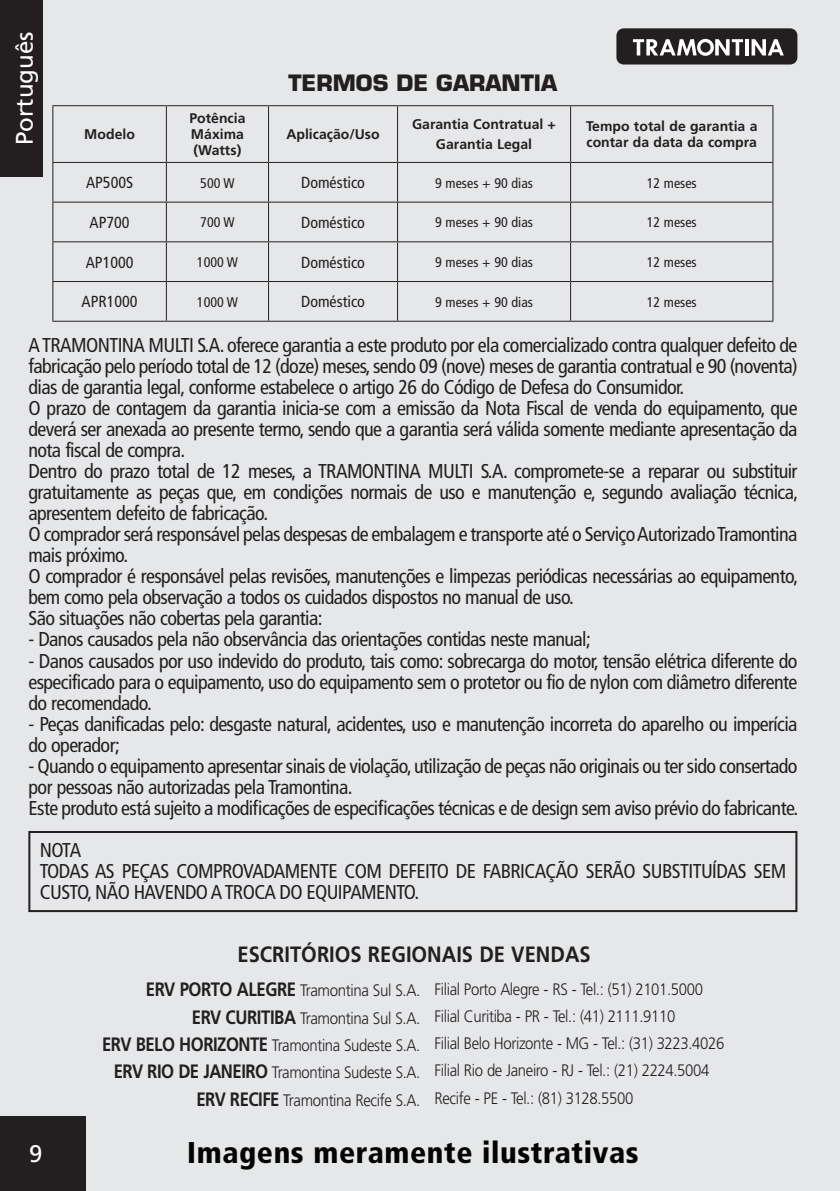
<style>
.page{position:relative;width:840px;height:1191px;background:#fff}
.page>*{position:absolute;margin:0;border:0;box-sizing:border-box;transform-origin:0 0}
.t1{font:900 condensed 30px "Frutiger";letter-spacing:.02em;color:#040503}
.t2{font:24px "Frutiger";color:#fff}
.t3{font:700 22.2px "Frutiger";color:#231f20;scale:.91 1}
.t4{font:700 22px "Eurostile";color:#231f20}
.t5{font:condensed 20px/21px "Frutiger";letter-spacing:-.03em;color:#231f20}
.t6{font:300 16.6px/27.2px "Frutiger";letter-spacing:-.025em;color:#231f20;scale:.9 1}
.t7{font:300 16.6px/27.2px "Frutiger";letter-spacing:-.025em;color:#231f20;text-align:right;scale:.91 1}
.t8{font:condensed 16px "Frutiger";color:#231f20}
.t9{font:700 14px/16px "Frutiger";color:#231f20;text-align:justify}
.t10{font:condensed 14px "Frutiger";color:#231f20}
.s1{font-weight:700;font-size:19.4px}
</style>
<div class="page">
<div style="left:0;top:0;width:839px;height:1191px;background:#e6e7e9"></div>
<svg style="left:616px;top:28px;width:181px;height:37px;background:#514e4f"></svg>
<div style="left:0;top:0;width:43px;height:177px;background:#231f20"></div>
<div style="left:0;top:1116px;width:85px;height:75px;background:#231f20"></div>
<hr style="left:52px;top:105px;width:114px;height:1px;background:#231f20">
<hr style="left:52px;top:106px;width:1px;height:56px;background:#231f20">
<hr style="left:166px;top:105px;width:102px;height:1px;background:#231f20">
<hr style="left:166px;top:106px;width:1px;height:56px;background:#231f20">
<hr style="left:268px;top:105px;width:129px;height:1px;background:#231f20">
<hr style="left:268px;top:106px;width:1px;height:56px;background:#231f20">
<hr style="left:397px;top:105px;width:173px;height:1px;background:#231f20">
<hr style="left:397px;top:106px;width:1px;height:56px;background:#231f20">
<hr style="left:570px;top:105px;width:203px;height:1px;background:#231f20">
<hr style="left:569px;top:106px;width:1px;height:56px;background:#231f20">
<hr style="left:772px;top:106px;width:1px;height:56px;background:#231f20">
<hr style="left:52px;top:162px;width:114px;height:1px;background:#231f20">
<hr style="left:52px;top:163px;width:1px;height:39px;background:#231f20">
<hr style="left:166px;top:162px;width:102px;height:1px;background:#231f20">
<hr style="left:166px;top:163px;width:1px;height:39px;background:#231f20">
<hr style="left:268px;top:162px;width:129px;height:1px;background:#231f20">
<hr style="left:268px;top:163px;width:1px;height:39px;background:#231f20">
<hr style="left:397px;top:162px;width:173px;height:1px;background:#231f20">
<hr style="left:397px;top:163px;width:1px;height:39px;background:#231f20">
<hr style="left:570px;top:162px;width:203px;height:1px;background:#231f20">
<hr style="left:569px;top:163px;width:1px;height:39px;background:#231f20">
<hr style="left:772px;top:163px;width:1px;height:39px;background:#231f20">
<hr style="left:52px;top:202px;width:114px;height:1px;background:#231f20">
<hr style="left:52px;top:203px;width:1px;height:38px;background:#231f20">
<hr style="left:166px;top:202px;width:102px;height:1px;background:#231f20">
<hr style="left:166px;top:203px;width:1px;height:38px;background:#231f20">
<hr style="left:268px;top:202px;width:129px;height:1px;background:#231f20">
<hr style="left:268px;top:203px;width:1px;height:38px;background:#231f20">
<hr style="left:397px;top:202px;width:173px;height:1px;background:#231f20">
<hr style="left:397px;top:203px;width:1px;height:38px;background:#231f20">
<hr style="left:570px;top:202px;width:203px;height:1px;background:#231f20">
<hr style="left:569px;top:203px;width:1px;height:38px;background:#231f20">
<hr style="left:772px;top:203px;width:1px;height:38px;background:#231f20">
<hr style="left:52px;top:241px;width:114px;height:1px;background:#231f20">
<hr style="left:52px;top:242px;width:1px;height:39px;background:#231f20">
<hr style="left:166px;top:241px;width:102px;height:1px;background:#231f20">
<hr style="left:166px;top:242px;width:1px;height:39px;background:#231f20">
<hr style="left:268px;top:241px;width:129px;height:1px;background:#231f20">
<hr style="left:268px;top:242px;width:1px;height:39px;background:#231f20">
<hr style="left:397px;top:241px;width:173px;height:1px;background:#231f20">
<hr style="left:397px;top:242px;width:1px;height:39px;background:#231f20">
<hr style="left:570px;top:241px;width:203px;height:1px;background:#231f20">
<hr style="left:569px;top:242px;width:1px;height:39px;background:#231f20">
<hr style="left:772px;top:242px;width:1px;height:39px;background:#231f20">
<hr style="left:52px;top:281px;width:114px;height:1px;background:#231f20">
<hr style="left:52px;top:282px;width:1px;height:39px;background:#231f20">
<hr style="left:166px;top:281px;width:102px;height:1px;background:#231f20">
<hr style="left:166px;top:282px;width:1px;height:39px;background:#231f20">
<hr style="left:268px;top:281px;width:129px;height:1px;background:#231f20">
<hr style="left:268px;top:282px;width:1px;height:39px;background:#231f20">
<hr style="left:397px;top:281px;width:173px;height:1px;background:#231f20">
<hr style="left:397px;top:282px;width:1px;height:39px;background:#231f20">
<hr style="left:570px;top:281px;width:203px;height:1px;background:#231f20">
<hr style="left:569px;top:282px;width:1px;height:39px;background:#231f20">
<hr style="left:772px;top:282px;width:1px;height:39px;background:#231f20">
<hr style="left:52px;top:321px;width:114px;height:1px;background:#231f20">
<hr style="left:166px;top:321px;width:102px;height:1px;background:#231f20">
<hr style="left:268px;top:321px;width:129px;height:1px;background:#231f20">
<hr style="left:397px;top:321px;width:173px;height:1px;background:#231f20">
<hr style="left:570px;top:321px;width:203px;height:1px;background:#231f20">
<div style="left:28px;top:831px;width:769px;height:81px;border:2px solid #231f20"></div>
<p class="t2" style="left:10px;top:145px;width:115px;rotate:-90deg">Português</p>
<p class="t9" style="left:84px;top:126px;width:52px">Modelo</p>
<p class="t9" style="left:189px;top:110px;width:58px">Potência Máxima (Watts)</p>
<p class="t4" style="left:288px;top:70px;width:270px">TE RMOS DE GARANTIA</p>
<p class="t9" style="left:286px;top:126px;width:95px">Aplicação/Uso</p>
<p class="t9" style="left:412px;top:114px;width:145px;line-height:20px;text-align:center">Garantia Contratual +<br>Garantia Legal</p>
<p class="t9" style="left:585px;top:118px;width:173px">Tempo total de garantia a contar da data da compra</p>
<p class="t8" style="left:86px;top:173px;width:49px">AP500S</p>
<p class="t10" style="left:200px;top:174px;width:36px">500 W</p>
<p class="t8" style="left:301px;top:173px;width:65px">Doméstico</p>
<p class="t10" style="left:435px;top:174px;width:99px">9 meses + 90 dias</p>
<p class="t10" style="left:646px;top:174px;width:52px">12 meses</p>
<p class="t8" style="left:90px;top:213px;width:41px">AP700</p>
<p class="t10" style="left:200px;top:214px;width:36px">700 W</p>
<p class="t8" style="left:301px;top:213px;width:65px">Doméstico</p>
<p class="t10" style="left:435px;top:214px;width:99px">9 meses + 90 dias</p>
<p class="t10" style="left:646px;top:214px;width:52px">12 meses</p>
<p class="t8" style="left:86px;top:253px;width:49px">AP1000</p>
<p class="t10" style="left:197px;top:254px;width:42px">1000 W</p>
<p class="t8" style="left:301px;top:253px;width:65px">Doméstico</p>
<p class="t10" style="left:435px;top:254px;width:99px">9 meses + 90 dias</p>
<p class="t10" style="left:646px;top:254px;width:52px">12 meses</p>
<p class="t8" style="left:82px;top:292px;width:57px">APR1000</p>
<p class="t10" style="left:197px;top:294px;width:42px">1000 W</p>
<p class="t8" style="left:301px;top:292px;width:65px">Doméstico</p>
<p class="t10" style="left:435px;top:294px;width:99px">9 meses + 90 dias</p>
<p class="t10" style="left:646px;top:294px;width:52px">12 meses</p>
<p class="t5" style="left:28px;top:335px;width:771px">ATRAMONTINA MULTI S.A. oferece garantia a este produto por ela comercializado contra qualquer defeito de fabricação pelo período total de 12 (doze) meses,sendo 09 (nove) meses de garantia contratual e 90 (noventa) dias de garantia legal, conforme estabelece o artigo 26 do Código de Defesa do Consumidor.<br>O prazo de contagem da garantia inicia-se com a emissão da Nota Fiscal de venda do equipamento, que deverá ser anexada ao presente termo, sendo que a garantia será válida somente mediante apresentação da nota fiscal de compra.<br>Dentro do prazo total de 12 meses, a TRAMONTINA MULTI S.A. compromete-se a reparar ou substituir gratuitamente as peças que, em condições normais de uso e manutenção e, segundo avaliação técnica, apresentem defeito de fabricação.<br>O comprador será responsável pelas despesas de embalagem e transporte até o ServiçoAutorizadoTramontina mais próximo.<br>O comprador é responsável pelas revisões, manutenções e limpezas periódicas necessárias ao equipamento, bem como pela observação a todos os cuidados dispostos no manual de uso.<br>São situações não cobertas pela garantia:</p>
<p class="t5" style="left:28px;top:629px;width:563px">- Danos causados pela não observância das orientações contidas neste manual;</p>
<p class="t5" style="left:28px;top:650px;width:770px;text-align:justify">- Danos causados por uso indevido do produto, tais como: sobrecarga do motor, tensão elétrica diferente do especificado para o equipamento, uso do equipamento sem o protetor ou fio de nylon com diâmetro diferente do recomendado.</p>
<p class="t5" style="left:28px;top:713px;width:770px">- Peças danificadas pelo: desgaste natural, acidentes, uso e manutenção incorreta do aparelho ou imperícia do operador;</p>
<p class="t5" style="left:28px;top:755px;width:770px">- Quando o equipamento apresentar sinais de violação,utilização de peças não originais ou ter sido consertado por pessoas não autorizadas pela Tramontina.<br>Este produto está sujeito a modificações de especificações técnicas e de design sem aviso prévio do fabricante.</p>
<p class="t5" style="left:40px;top:839px;width:747px">NOTA<br>TODAS AS PEÇAS COMPROVADAMENTE COM DEFEITO DE FABRICAÇÃO SERÃO SUBSTITUÍDAS SEM<br>CUSTO, NÃO HAVENDOATROCA DO EQUIPAMENTO.</p>
<p class="t3" style="left:237px;top:941px;width:13px">escrit</p>
<p class="t3" style="left:301px;top:941px;width:30px">órios</p>
<p class="t3" style="left:368px;top:941px;width:14px">regio</p>
<p class="t3" style="left:427px;top:941px;width:150px">nais de vendas</p>
<p class="t2" style="left:29px;top:1139px;width:15px">9</p>
<p class="t7" style="left:102px;top:977px;width:351px"><span class="s1">ERV PORTO ALEGRE</span> Tramontina Sul S.A.<br><span class="s1">ERV CURITIBA</span> Tramontina Sul S.A.<br><span class="s1">ERV BELO HORIZONTE</span> Tramontina Sudeste S.A.<br><span class="s1">ERV RIO DE JANEIRO</span> Tramontina Sudeste S.A.<br><span class="s1">ERV RECIFE</span> Tramontina Recife S.A.</p>
<p class="t6" style="left:434px;top:975px;width:323px">Filial Porto Alegre - RS - Tel.: (51) 2101.5000<br>Filial Curitiba - PR - Tel.: (41) 2111.9110<br>Filial Belo Horizonte - MG - Tel.: (31) 3223.4026<br>Filial Rio de Janeiro - RJ - Tel.: (21) 2224.5004<br>Recife - PE - Tel.: (81) 3128.5500</p>
<h1 class="t1" style="left:187px;top:1134px;width:452px">Imagens meramente ilustrativas</h1>
</div>
